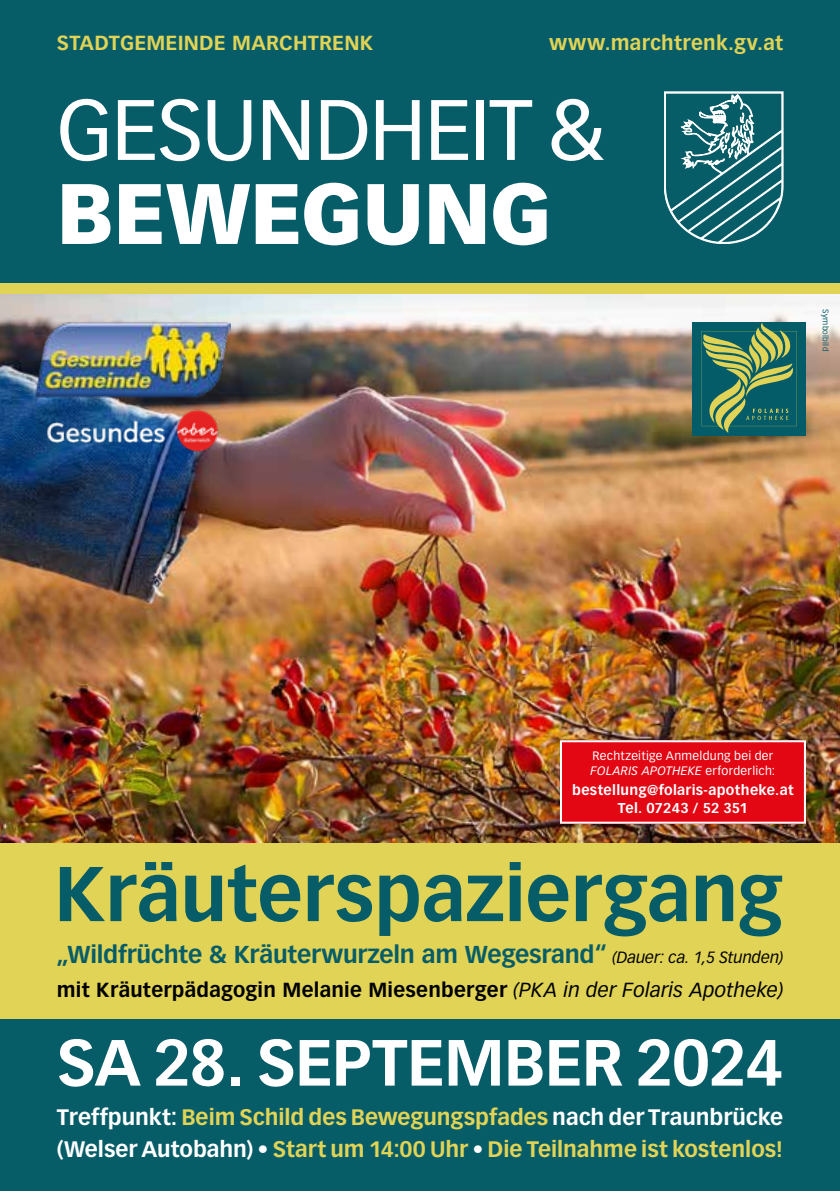
<style>
.page{position:relative;width:840px;height:1191px;background:#fff}
.page>*{position:absolute;margin:0;border:0;box-sizing:border-box;transform-origin:0 0}
.t1{font:84px "Vectora LT Pro";letter-spacing:-.015em;color:#fff}
.t2{font:900 84px "Vectora LT Pro";letter-spacing:-.01em;color:#fff}
.t3{font:700 76px "Vectora LT Pro";letter-spacing:-.005em;color:#075d67}
.t4{font:700 64px "Vectora LT Pro";letter-spacing:-.015em;color:#fff}
.t5{font:700 24px "Vectora LT Pro";letter-spacing:-.01em;color:#075d67}
.t6{font:700 22px/32px "Vectora LT Pro";color:#e1d356}
.t7{font:700 20px "Vectora LT Pro";letter-spacing:.015em;color:#000}
.t8{font:700 20px "Vectora LT Pro";letter-spacing:.015em;color:#e1d356}
.t9{font:italic 16px "Vectora LT Pro";color:#000}
.t10{font:700 14px/18px "Vectora LT Pro";letter-spacing:.02em;color:#fff;text-align:center}
.t11{font:12px/14.4px "Vectora LT Pro";letter-spacing:.025em;color:#fff}
.t12{font:8px "Vectora LT Pro";letter-spacing:.03em;color:#075d67}
.s1{font-style:italic}
.s2{font-weight:400;font-style:italic}
.s3{color:#fff}
</style>
<div class="page">
<div style="left:0;top:0;width:839px;height:283px;background:#075d67"></div>
<div style="left:0;top:975px;width:839px;height:216px;background:#075d67"></div>
<svg style="left:664px;top:92px;width:118px;height:152px"></svg>
<div style="left:0;top:283px;width:839px;height:12px;background:#e1d356"></div>
<img style="left:0;top:295px;width:839px;height:547px">
<div style="left:0;top:842px;width:839px;height:176px;background:#e1d356"></div>
<div style="left:559px;top:740px;width:246px;height:83px;background:#e30613"></div>
<div style="left:559px;top:740px;width:246px;height:83px;border:2px solid #fff"></div>
<img style="left:34px;top:322px;width:196px;height:142px">
<div style="left:692px;top:322px;width:113px;height:113px;background:#035c67"></div>
<svg style="left:701px;top:323px;width:95px;height:110px"></svg>
<p class="t8" style="left:57px;top:30px;width:318px">STADTGEMEINDE MARCHTRENK</p>
<p class="t8" style="left:548px;top:30px;width:235px">www.marchtrenk.gv.at</p>
<h1 class="t1" style="left:57px;top:79px;width:549px">GESUNDHEIT &amp;</h1>
<h1 class="t2" style="left:57px;top:161px;width:497px">BEWEGUNG</h1>
<p class="t12" style="left:829px;top:309px;width:44px;rotate:90deg">Symbolbild</p>
<p class="t11" style="left:590px;top:749px;width:186px">Rechtzeitige Anmeldung bei der<br><span class="s1">FOLARIS APOTHEKE</span> erforderlich:</p>
<p class="t10" style="left:572px;top:781px;width:223px">bestellung@folaris-apotheke.at<br>Tel. 07243 / 52 351</p>
<h2 class="t3" style="left:54px;top:847px;width:729px">Kräuterspaziergang</h2>
<p class="t5" style="left:57px;top:940px;width:551px">„Wildfrüchte &amp; Kräuterwurzeln am Wegesrand“</p>
<p class="t7" style="left:57px;top:977px;width:727px">mit Kräuterpädagogin Melanie Miesenberger <span class="s2">(PKA in der Folaris Apotheke)</span></p>
<p class="t9" style="left:612px;top:948px;width:172px">(Dauer: ca. 1,5 Stunden)</p>
<h3 class="t4" style="left:57px;top:1023px;width:727px">SA 28. SEPTEMBER 2024</h3>
<p class="t6" style="left:57px;top:1101px;width:727px"><span class="s3">Treffpunkt:</span> Beim Schild des Bewegungspfades <span class="s3">nach der Traunbrücke (Welser Autobahn) •</span> Start um 14:00 Uhr <span class="s3">•</span> Die Teilnahme ist kostenlos!</p>
</div>
